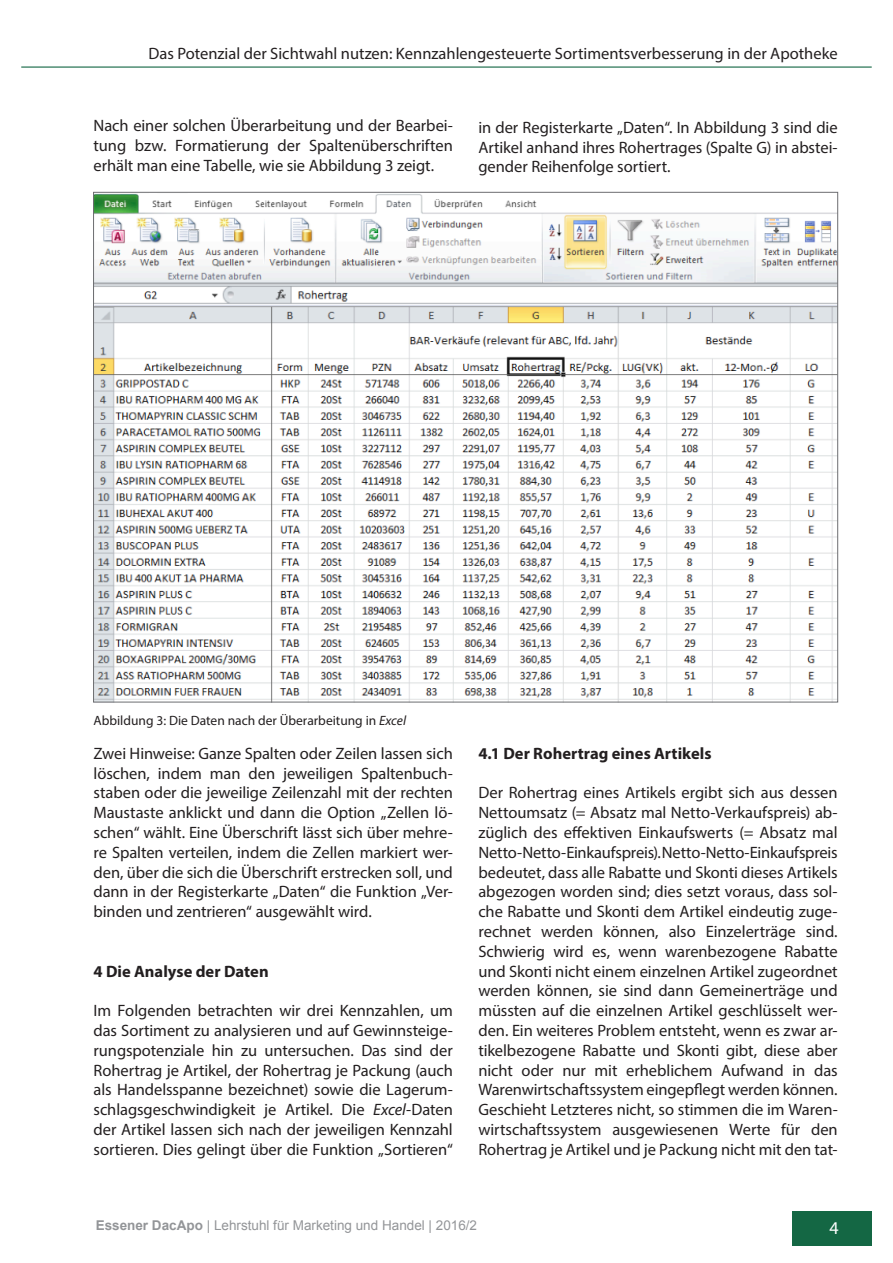
<style>
.page{position:relative;width:893px;height:1263px;background:#fff}
.page>*{position:absolute;margin:0;border:0;box-sizing:border-box;transform-origin:0 0}
.t1{font:18px "Myriad Pro";color:#fff}
.t2{font:16.5px/19.8px "Myriad Pro";color:#231f20;text-align:justify}
.t3{font:700 16.5px "Myriad Pro";color:#231f20}
.t4{font:13.5px "Arial";color:#939598}
.t5{font:13.5px "Myriad Pro";color:#231f20}
.s1{font-style:italic}
.s2{font-weight:700}
</style>
<div class="page">
<div style="left:792px;top:1212px;width:80px;height:34px;background:#146744"></div>
<hr style="left:21px;top:67px;width:851px;height:1px;background:#146744">
<img style="left:95px;top:194px;width:741px;height:506px">
<p class="t2" style="left:148px;top:43px;width:691px">Das Potenzial der Sichtwahl nutzen: Kennzahlengesteuerte Sortimentsverbesserung in der Apotheke</p>
<p class="t2" style="left:94px;top:116px;width:361px">Nach einer solchen Überarbeitung und der Bearbei&shy;tung bzw. Formatierung der Spaltenüberschriften erhält man eine Tabelle, wie sie Abbildung 3 zeigt.</p>
<p class="t2" style="left:478px;top:117px;width:361px">in der Registerkarte „Daten“. In Abbildung 3 sind die Artikel anhand ihres Rohertrages (Spalte G) in abstei&shy;gender Reihenfolge sortiert.</p>
<p class="t5" style="left:94px;top:712px;width:314px">Abbildung 3: Die Daten nach der Überarbeitung in <span class="s1">Excel</span></p>
<p class="t2" style="left:94px;top:743px;width:361px">Zwei Hinweise: Ganze Spalten oder Zeilen lassen sich löschen, indem man den jeweiligen Spaltenbuch&shy;staben oder die jeweilige Zeilenzahl mit der rechten Maustaste anklickt und dann die Option „Zellen lö&shy;schen“ wählt. Eine Überschrift lässt sich über mehre&shy;re Spalten verteilen, indem die Zellen markiert wer&shy;den, über die sich die Überschrift erstrecken soll, und dann in der Registerkarte „Daten“ die Funktion „Ver&shy;binden und zentrieren“ ausgewählt wird.</p>
<p class="t3" style="left:94px;top:960px;width:177px">4 Die Analyse der Daten</p>
<p class="t2" style="left:94px;top:1000px;width:361px">Im Folgenden betrachten wir drei Kennzahlen, um das Sortiment zu analysieren und auf Gewinnsteige&shy;rungspotenziale hin zu untersuchen. Das sind der Rohertrag je Artikel, der Rohertrag je Packung (auch als Handelsspanne bezeichnet) sowie die Lagerum&shy;schlagsgeschwindigkeit je Artikel. Die <span class="s1">Excel</span>-Daten der Artikel lassen sich nach der jeweiligen Kennzahl sortieren. Dies gelingt über die Funktion „Sortieren“</p>
<p class="t3" style="left:478px;top:742px;width:235px">4.1 Der Rohertrag eines Artikels</p>
<p class="t2" style="left:478px;top:783px;width:361px">Der Rohertrag eines Artikels ergibt sich aus dessen Nettoumsatz (= Absatz mal Netto-Verkaufspreis) ab&shy;züglich des effektiven Einkaufswerts (= Absatz mal Netto-Netto-Einkaufspreis). Netto-Netto-Einkaufspreis bedeutet, dass alle Rabatte und Skonti dieses Artikels abgezogen worden sind; dies setzt voraus, dass sol&shy;che Rabatte und Skonti dem Artikel eindeutig zuge&shy;rechnet werden können, also Einzelerträge sind.<br>Schwierig wird es, wenn warenbezogene Rabatte und Skonti nicht einem einzelnen Artikel zugeordnet werden können, sie sind dann Gemeinerträge und müssten auf die einzelnen Artikel geschlüsselt wer&shy;den. Ein weiteres Problem entsteht, wenn es zwar ar&shy;tikelbezogene Rabatte und Skonti gibt, diese aber nicht oder nur mit erheblichem Aufwand in das Warenwirtschaftssystem eingepflegt werden können.<br>Geschieht Letzteres nicht, so stimmen die im Waren&shy;wirtschaftssystem ausgewiesenen Werte für den Rohertrag je Artikel und je Packung nicht mit den tat-</p>
<p class="t4" style="left:96px;top:1217px;width:383px"><span class="s2">Essener DacApo</span> | Lehrstuhl für Marketing und Handel | 2016/2</p>
<p class="t1" style="left:829px;top:1217px;width:11px">4</p>
</div>
